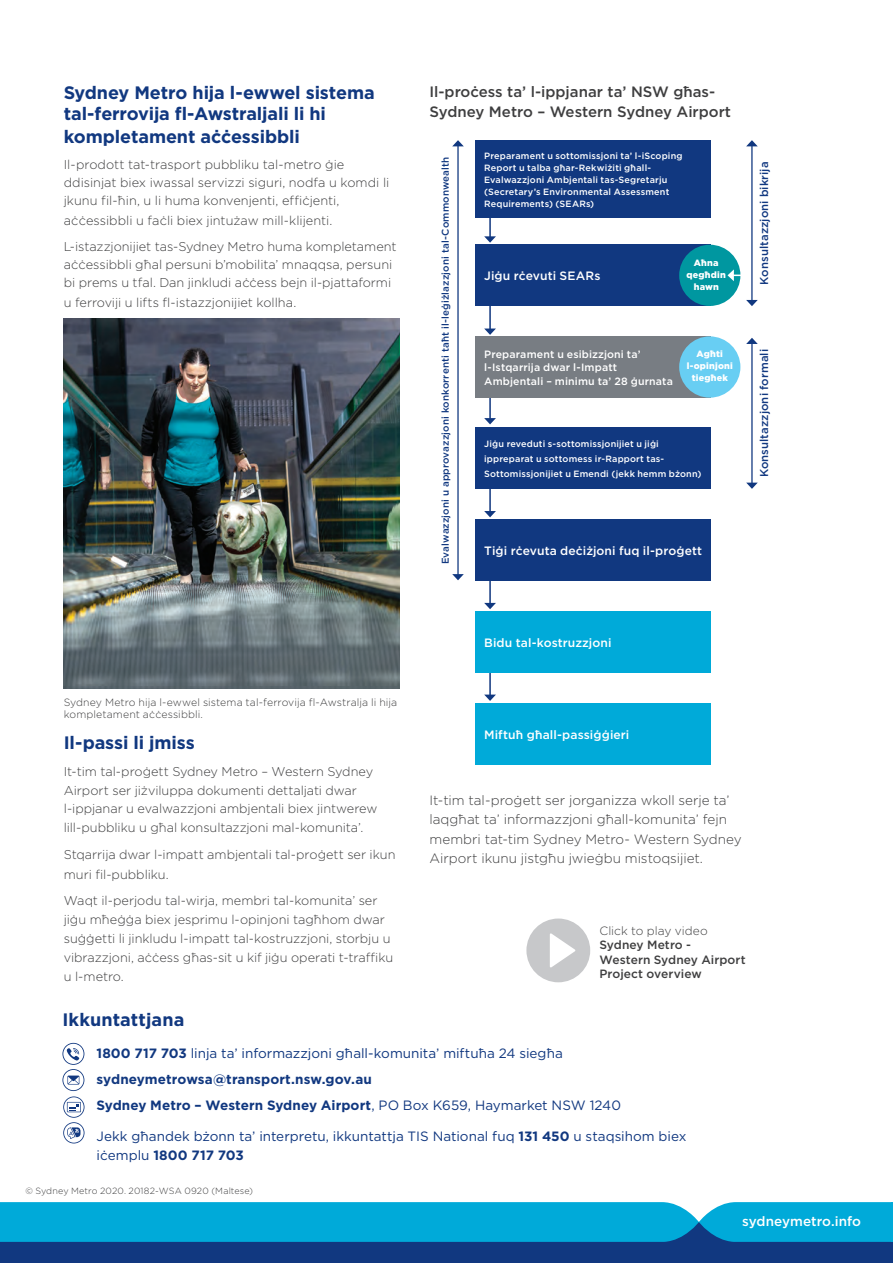
<style>
.page{position:relative;width:893px;height:1263px;background:#fff}
.page>*{position:absolute;margin:0;border:0;box-sizing:border-box;transform-origin:0 0}
.t1{font:700 18px/21.8px "Gotham";letter-spacing:-.005em;color:#113880}
.t2{font:500 15px/19.5px "Gotham";color:#3e3e3f}
.t3{font:13.5px/26px "Gotham";color:#113880}
.Body_Copy{font:300 13.5px/19.5px "Gotham";color:#3e3e3f}
.t4{font:500 13.5px "Gotham";color:#fff}
.Body_Copy-2{font:300 12.75px/18px "Gotham";color:#3e3e3f}
.Image{font:500 12.15px "Gotham";letter-spacing:.005em;color:#fff}
.Body_Copy-3{font:500 12px/14.4px "Gotham";letter-spacing:.005em;color:#3e3e3f}
.Body_Copy-4{font:300 12px "Gotham";color:#3e3e3f}
.Image-2{font:500 11.4px "Gotham";letter-spacing:.01em;color:#113880}
.Image-3{font:500 10.65px/13.6px "Gotham";letter-spacing:.01em;color:#fff}
.t5{font:300 10.5px/12px "Gotham";letter-spacing:.005em;color:#3e3e3f}
.Image-4{font:500 9.75px "Gotham";letter-spacing:.015em;color:#113880}
.Image-5{font:500 9px/12.1px "Gotham";letter-spacing:.015em;color:#fff}
.t6{font:300 9px "Gotham";letter-spacing:.015em;color:#3e3e3f}
.Image-6{font:900 9px/12.1px "Gotham";letter-spacing:.02em;color:#fff;text-align:center}
.s1{font-weight:700}
</style>
<div class="page">
<svg style="left:526px;top:918px;width:64px;height:64px"></svg>
<div style="left:0;top:1222px;width:893px;height:41px;background:#113880"></div>
<svg style="left:62px;top:1043px;width:23px;height:100px"></svg>
<svg style="left:0;top:1202px;width:893px;height:40px;background:#04a9d8"></svg>
<hr style="left:751px;top:146px;width:2px;height:155px;background:#113880">
<svg style="left:746px;top:300px;width:12px;height:6px"></svg>
<svg style="left:746px;top:140px;width:12px;height:6px"></svg>
<hr style="left:457px;top:146px;width:2px;height:429px;background:#113880">
<svg style="left:452px;top:574px;width:12px;height:6px"></svg>
<svg style="left:452px;top:140px;width:12px;height:6px"></svg>
<hr style="left:489px;top:213px;width:2px;height:24px;background:#113880">
<svg style="left:484px;top:236px;width:12px;height:7px"></svg>
<hr style="left:489px;top:305px;width:2px;height:24px;background:#113880">
<svg style="left:484px;top:328px;width:12px;height:7px"></svg>
<hr style="left:489px;top:394px;width:2px;height:25px;background:#113880">
<svg style="left:484px;top:418px;width:12px;height:6px"></svg>
<hr style="left:489px;top:487px;width:2px;height:25px;background:#113880">
<svg style="left:484px;top:511px;width:12px;height:6px"></svg>
<hr style="left:489px;top:579px;width:2px;height:25px;background:#113880">
<svg style="left:484px;top:603px;width:12px;height:6px"></svg>
<hr style="left:489px;top:671px;width:2px;height:24px;background:#113880">
<svg style="left:484px;top:695px;width:12px;height:6px"></svg>
<hr style="left:751px;top:343px;width:2px;height:140px;background:#113880">
<svg style="left:746px;top:338px;width:12px;height:6px"></svg>
<svg style="left:746px;top:483px;width:12px;height:6px"></svg>
<div style="left:476px;top:140px;width:235px;height:78px;background:#113880"></div>
<div style="left:476px;top:245px;width:235px;height:61px;background:#113880"></div>
<div style="left:476px;top:336px;width:235px;height:62px;background:#787d83"></div>
<div style="left:476px;top:428px;width:235px;height:61px;background:#113880"></div>
<div style="left:476px;top:519px;width:235px;height:61px;background:#113880"></div>
<div style="left:476px;top:612px;width:235px;height:61px;background:#00aad9"></div>
<div style="left:476px;top:703px;width:235px;height:62px;background:#00aad9"></div>
<div style="left:679px;top:245px;width:61px;height:61px;background:#0097a0;border-radius:50%"></div>
<svg style="left:727px;top:269px;width:14px;height:12px"></svg>
<div style="left:679px;top:336px;width:61px;height:62px;background:#68cef3;border-radius:50%"></div>
<img style="left:64px;top:319px;width:336px;height:370px">
<h2 class="t1" style="left:64px;top:82px;width:312px">Sydney Metro hija l-ewwel sistema tal-ferrovija fl-Awstraljali li hi kompletament aċċessibbli</h2>
<p class="Body_Copy-2" style="left:64px;top:156px;width:327px">Il-prodott tat-trasport pubbliku tal-metro ġie ddisinjat biex iwassal servizzi siguri, nodfa u komdi li jkunu fil-ħin, u li huma konvenjenti, effiċjenti,</p>
<p class="Body_Copy-2" style="left:64px;top:211px;width:270px">aċċessibbli u faċli biex jintużaw mill-klijenti.</p>
<p class="Body_Copy-2" style="left:64px;top:238px;width:334px">L-istazzjonijiet tas-Sydney Metro huma kompletament aċċessibbli għal persuni b’mobilita’ mnaqqsa, persuni bi prems u tfal. Dan jinkludi aċċess bejn il-pjattaformi</p>
<p class="Body_Copy-2" style="left:64px;top:293px;width:234px">u ferroviji u lifts fl-istazzjonijiet kollha.</p>
<h4 class="t2" style="left:429px;top:82px;width:303px">Il-proċess ta’ l-ippjanar ta’ NSW għas-<br>Sydney Metro – Western Sydney Airport</h4>
<p class="Image-4" style="left:439px;top:564px;width:409px;rotate:-90deg">Evalwazzjoni u approvazzjoni konkorrenti taħt il-leġiżlazzjoni tal-Commonwealth</p>
<p class="Image-5" style="left:484px;top:149px;width:200px">Preparament u sottomissjoni ta’ l-iScoping Report u talba għar-Rekwiżiti għall-Evalwazzjoni Ambjentali tas-Segretarju (Secretary’s Environmental Assessment Requirements) (SEARs)</p>
<p class="Image-6" style="left:687px;top:257px;width:41px">Aħna qegħdin hawn</p>
<p class="Image" style="left:484px;top:268px;width:118px">Jiġu rċevuti SEARs</p>
<p class="Image-3" style="left:484px;top:347px;width:190px">Preparament u esibizzjoni ta’ l-Istqarrija dwar l-Impatt<br>Ambjentali – minimu ta’ 28 ġurnata</p>
<p class="Image-6" style="left:687px;top:348px;width:48px">Agħti l-opinjoni tiegħek</p>
<p class="Image-5" style="left:484px;top:436px;width:219px;line-height:15.1px">Jiġu reveduti s-sottomissjonijiet u jiġi ippreparat u sottomess ir-Rapport tas-<br>Sottomissjonijiet u Emendi (jekk hemm bżonn)</p>
<p class="Image" style="left:484px;top:542px;width:220px">Tiġi rċevuta deċiżjoni fuq il-proġett</p>
<p class="Image-2" style="left:757px;top:285px;width:125px;rotate:-90deg">Konsultazzjoni bikrija</p>
<p class="Image-2" style="left:757px;top:477px;width:130px;rotate:-90deg">Konsultazzjoni formali</p>
<p class="t5" style="left:64px;top:696px;width:335px">Sydney Metro hija l-ewwel sistema tal-ferrovija fl-Awstralja li hija kompletament aċċessibbli.</p>
<h2 class="t1" style="left:64px;top:731px;width:133px">Il-passi li jmiss</h2>
<p class="Body_Copy-2" style="left:64px;top:762px;width:315px;line-height:18.8px">It-tim tal-proġett Sydney Metro – Western Sydney Airport ser jiżviluppa dokumenti dettaljati dwar l-ippjanar u evalwazzjoni ambjentali biex jintwerew lill-pubbliku u għal konsultazzjoni mal-komunita’.</p>
<p class="Body_Copy-2" style="left:64px;top:845px;width:333px;line-height:19.5px">Stqarrija dwar l-impatt ambjentali tal-proġett ser ikun muri fil-pubbliku.</p>
<p class="Body_Copy-2" style="left:64px;top:891px;width:331px;line-height:18.9px">Waqt il-perjodu tal-wirja, membri tal-komunita’ ser jiġu mħeġġa biex jesprimu l-opinjoni tagħhom dwar suġġetti li jinkludu l-impatt tal-kostruzzjoni, storbju u vibrazzjoni, aċċess għas-sit u kif jiġu operati t-traffiku u l-metro.</p>
<p class="Image" style="left:484px;top:635px;width:129px">Bidu tal-kostruzzjoni</p>
<p class="Image" style="left:484px;top:727px;width:147px">Miftuħ għall-passiġġieri</p>
<p class="Body_Copy" style="left:429px;top:790px;width:314px">It-tim tal-proġett ser jorganizza wkoll serje ta’ laqgħat ta’ informazzjoni għall-komunita’ fejn membri tat-tim Sydney Metro- Western Sydney Airport ikunu jistgħu jwieġbu mistoqsijiet.</p>
<p class="Body_Copy-4" style="left:599px;top:923px;width:110px">Click to play video</p>
<p class="Body_Copy-3" style="left:599px;top:938px;width:148px">Sydney Metro -<br>Western Sydney Airport<br>Project overview</p>
<h1 class="t1" style="left:62px;top:1009px;width:123px">Ikkuntattjana</h1>
<p class="t3" style="left:96px;top:1040px;width:526px"><span class="s1">1800 717 703</span> linja ta’ informazzjoni għall-komunita’ miftuħa 24 siegħa <span class="s1">sydneymetrowsa@transport.nsw.gov.au<br>Sydney Metro – Western Sydney Airport</span>, PO Box K659, Haymarket NSW 1240</p>
<p class="t3" style="left:96px;top:1126px;width:592px;line-height:19.5px">Jekk għandek bżonn ta’ interpretu, ikkuntattja TIS National fuq <span class="s1">131 450</span> u staqsihom biex iċemplu <span class="s1">1800 717 703</span></p>
<p class="t6" style="left:26px;top:1185px;width:229px">© Sydney Metro 2020. 20182-WSA 0920 (Maltese)</p>
<p class="t4" style="left:742px;top:1212px;width:120px">sydneymetro.info</p>
</div>
